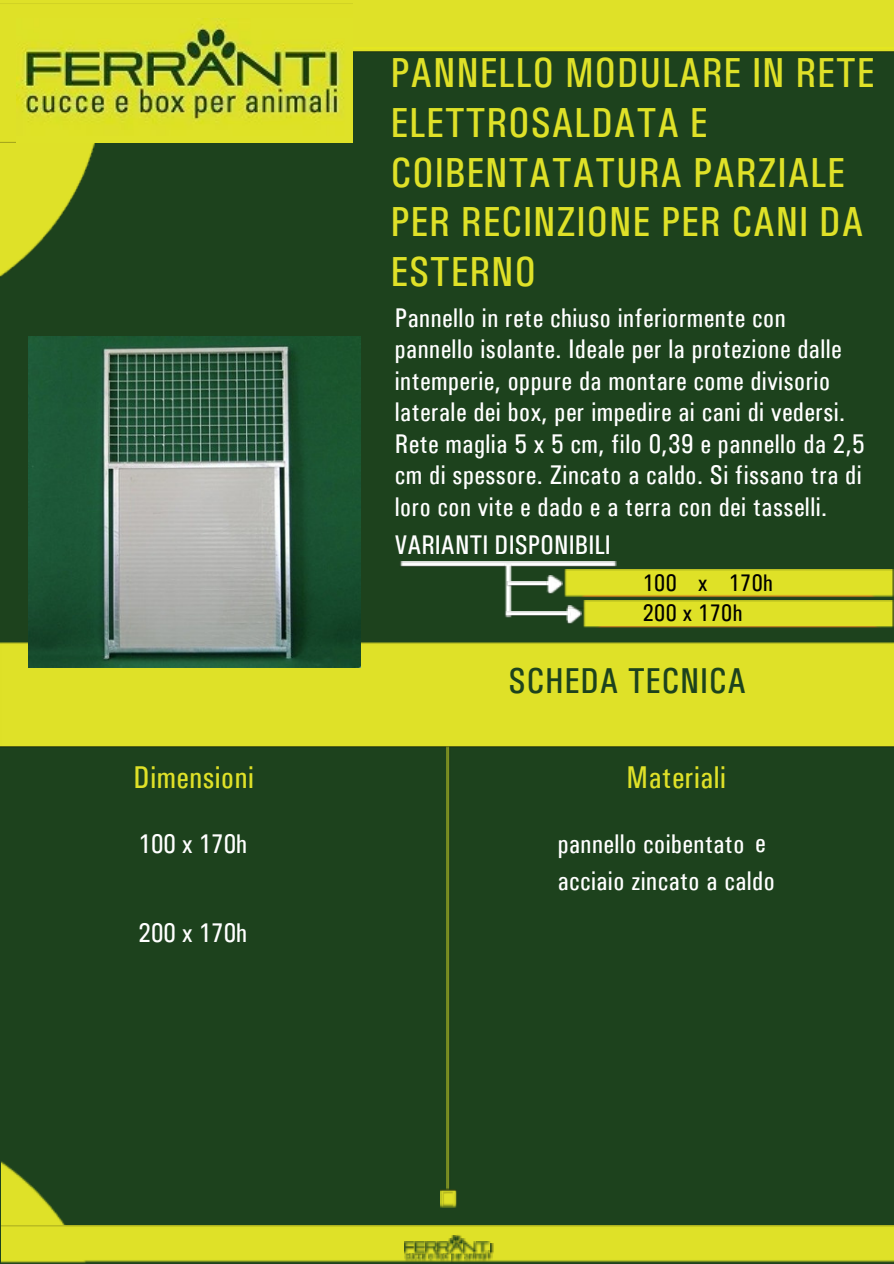
<style>
.page{position:relative;width:894px;height:1264px;background:#fff}
.page>*{position:absolute;margin:0;border:0;box-sizing:border-box;transform-origin:0 0}
.t1{font:42.15px/49.5px "Utah Condensed";letter-spacing:.015em;color:#dfe128}
.t2{font:36.15px "Utah Condensed";letter-spacing:.015em;color:#1d421d}
.t3{font:31.5px "Utah Condensed";letter-spacing:.015em;color:#dfe128}
.t4{font:27px/31.5px "Utah Condensed";letter-spacing:.015em;color:#fff}
.t5{font:24px/30.5px "Utah Condensed";letter-spacing:.015em;color:#000}
</style>
<div class="page">
<div style="left:0;top:0;width:893px;height:1263px;background:#1d421d"></div>
<img style="left:2px;top:1161px;width:84px;height:102px">
<img style="left:2px;top:1225px;width:891px;height:37px">
<img style="left:0;top:143px;width:95px;height:134px">
<img style="left:352px;top:51px;width:541px;height:2px">
<div style="left:0;top:0;width:893px;height:51px;background:#dfe128"></div>
<div style="left:0;top:3px;width:352px;height:140px;background:#dfe127"></div>
<svg style="left:404px;top:1234px;width:89px;height:28px"></svg>
<img style="left:446px;top:747px;width:4px;height:442px">
<img style="left:440px;top:1189px;width:17px;height:18px">
<div style="left:0;top:643px;width:893px;height:104px;background:#dfe128"></div>
<img style="left:400px;top:561px;width:216px;height:6px">
<img style="left:503px;top:563px;width:9px;height:55px">
<img style="left:506px;top:581px;width:39px;height:6px">
<img style="left:545px;top:575px;width:17px;height:19px">
<img style="left:504px;top:611px;width:62px;height:6px">
<img style="left:566px;top:608px;width:15px;height:16px">
<img style="left:564px;top:569px;width:329px;height:39px">
<img style="left:582px;top:601px;width:311px;height:27px">
<img style="left:29px;top:336px;width:331px;height:331px">
<img style="left:17px;top:19px;width:335px;height:124px">
<h1 class="t1" style="left:390px;top:48px;width:485px">PANNELLO MODULARE IN RETE<br>ELETTROSALDATA E<br>COIBENTATATURA PARZIALE<br>PER RECINZIONE PER CANI DA<br>ESTERNO</h1>
<p class="t4" style="left:394px;top:302px;width:471px">Pannello in rete chiuso inferiormente con pannello isolante. Ideale per la protezione dalle intemperie, oppure da montare come divisorio laterale dei box, per impedire ai cani di vedersi.<br>Rete maglia 5 x 5 cm, filo 0,39 e pannello da 2,5 cm di spessore. Zincato a caldo. Si fissano tra di loro con vite e dado e a terra con dei tasselli.</p>
<p class="t4" style="left:394px;top:529px;width:217px">VARIANTI DISPONIBILI</p>
<p class="t5" style="left:642px;top:567px;width:132px">100 x 170h<br>200 x 170h</p>
<h2 class="t2" style="left:508px;top:655px;width:239px">SCHEDA TECNICA</h2>
<p class="t3" style="left:133px;top:755px;width:122px">Dimensioni</p>
<p class="t3" style="left:626px;top:755px;width:101px">Materiali</p>
<p class="t4" style="left:138px;top:828px;width:110px">100 x 170h</p>
<p class="t4" style="left:557px;top:824px;width:218px;line-height:37.2px">pannello coibentato e acciaio zincato a caldo</p>
<p class="t4" style="left:138px;top:917px;width:110px">200 x 170h</p>
</div>
